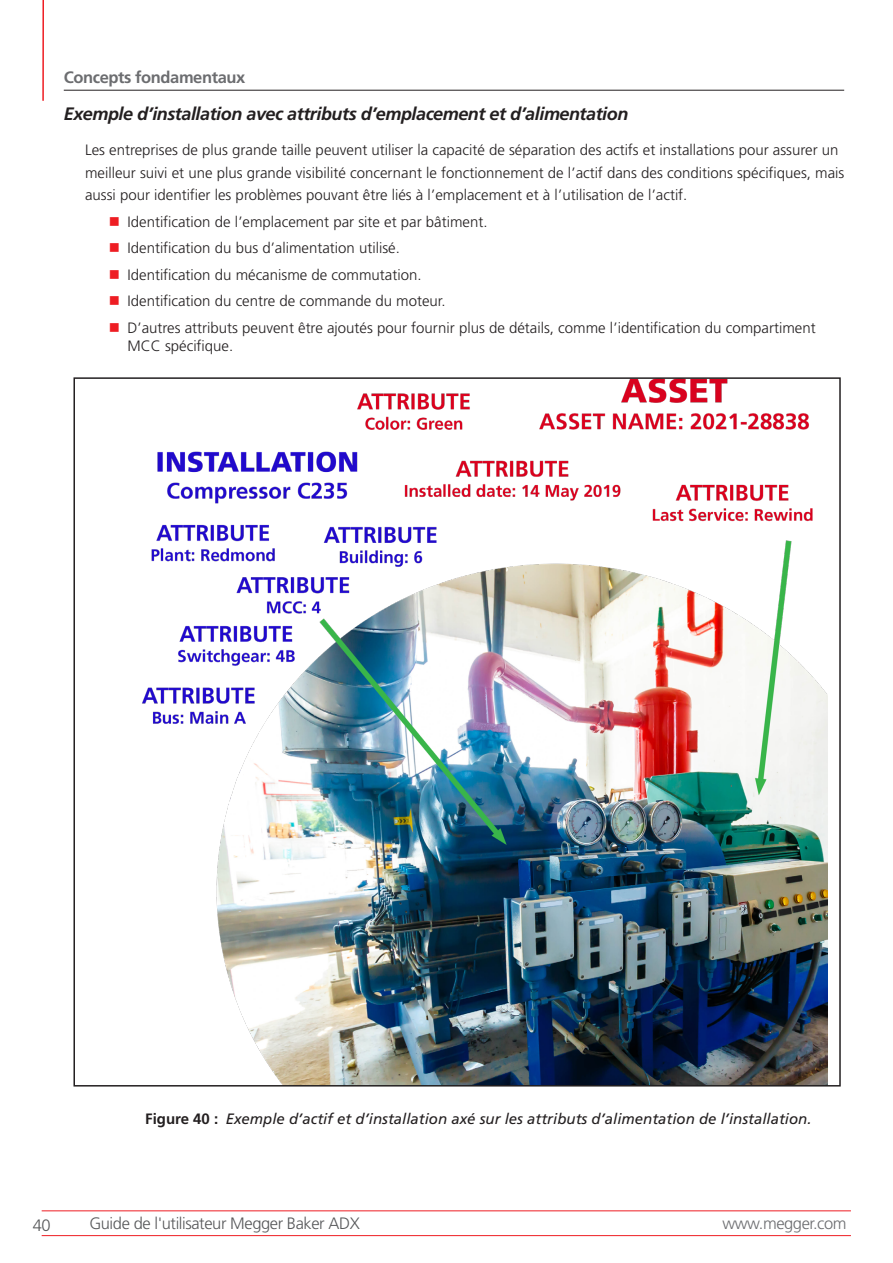
<style>
.page{position:relative;width:893px;height:1263px;background:#fff}
.page>*{position:absolute;margin:0;border:0;box-sizing:border-box;transform-origin:0 0}
.Heading3{font:italic 700 18px "Frutiger LT Pro";letter-spacing:-.025em;color:#231f20}
.t1{font:300 16.5px "Frutiger LT Pro";letter-spacing:-.025em;color:#57585a}
.t2{font:700 16.5px "Frutiger LT Pro";letter-spacing:-.025em;color:#6c6d70}
.t3{font:300 16.5px "Frutiger LT Pro";letter-spacing:-.025em;color:#6c6d70}
.Body{font:300 15px/22.5px "Frutiger LT Pro";color:#231f20}
.t4{font:italic 15px "Frutiger LT Pro";color:#231f20}
.s1{font-weight:700;font-style:normal}
</style>
<div class="page">
<hr style="left:64px;top:90px;width:780px;height:1px;background:#231f20">
<hr style="left:42px;top:1210px;width:809px;height:1px;background:#ee1d23">
<hr style="left:42px;top:1235px;width:809px;height:1px;background:#ee1d23">
<hr style="left:42px;top:0;width:2px;height:101px;background:#ee1d23">
<img style="left:142px;top:380px;width:685px;height:703px">
<p class="t2" style="left:64px;top:67px;width:183px">Concepts fondamentaux</p>
<p class="Heading3" style="left:64px;top:103px;width:566px">Exemple d’installation avec attributs d’emplacement et d’alimentation</p>
<p class="Body" style="left:85px;top:139px;width:761px">Les entreprises de plus grande taille peuvent utiliser la capacité de séparation des actifs et installations pour assurer un meilleur suivi et une plus grande visibilité concernant le fonctionnement de l’actif dans des conditions spécifiques, mais aussi pour identifier les problèmes pouvant être liés à l’emplacement et à l’utilisation de l’actif.</p>
<p class="Body" style="left:128px;top:210px;width:362px">Identification de l’emplacement par site et par bâtiment.</p>
<p class="Body" style="left:128px;top:237px;width:274px">Identification du bus d’alimentation utilisé.</p>
<p class="Body" style="left:128px;top:263px;width:295px">Identification du mécanisme de commutation.</p>
<p class="Body" style="left:128px;top:290px;width:320px">Identification du centre de commande du moteur.</p>
<p class="Body" style="left:128px;top:318px;width:690px;line-height:18px">D’autres attributs peuvent être ajoutés pour fournir plus de détails, comme l’identification du compartiment<br>MCC spécifique.</p>
<p class="t4" style="left:145px;top:1110px;width:668px"><span class="s1">Figure 40 :</span> Exemple d’actif et d’installation axé sur les attributs d’alimentation de l’installation.</p>
<p class="t1" style="left:33px;top:1215px;width:19px">40</p>
<p class="t1" style="left:89px;top:1213px;width:272px">Guide de l'utilisateur Megger Baker ADX</p>
<p class="t3" style="left:722px;top:1213px;width:126px">www.megger.com</p>
</div>
